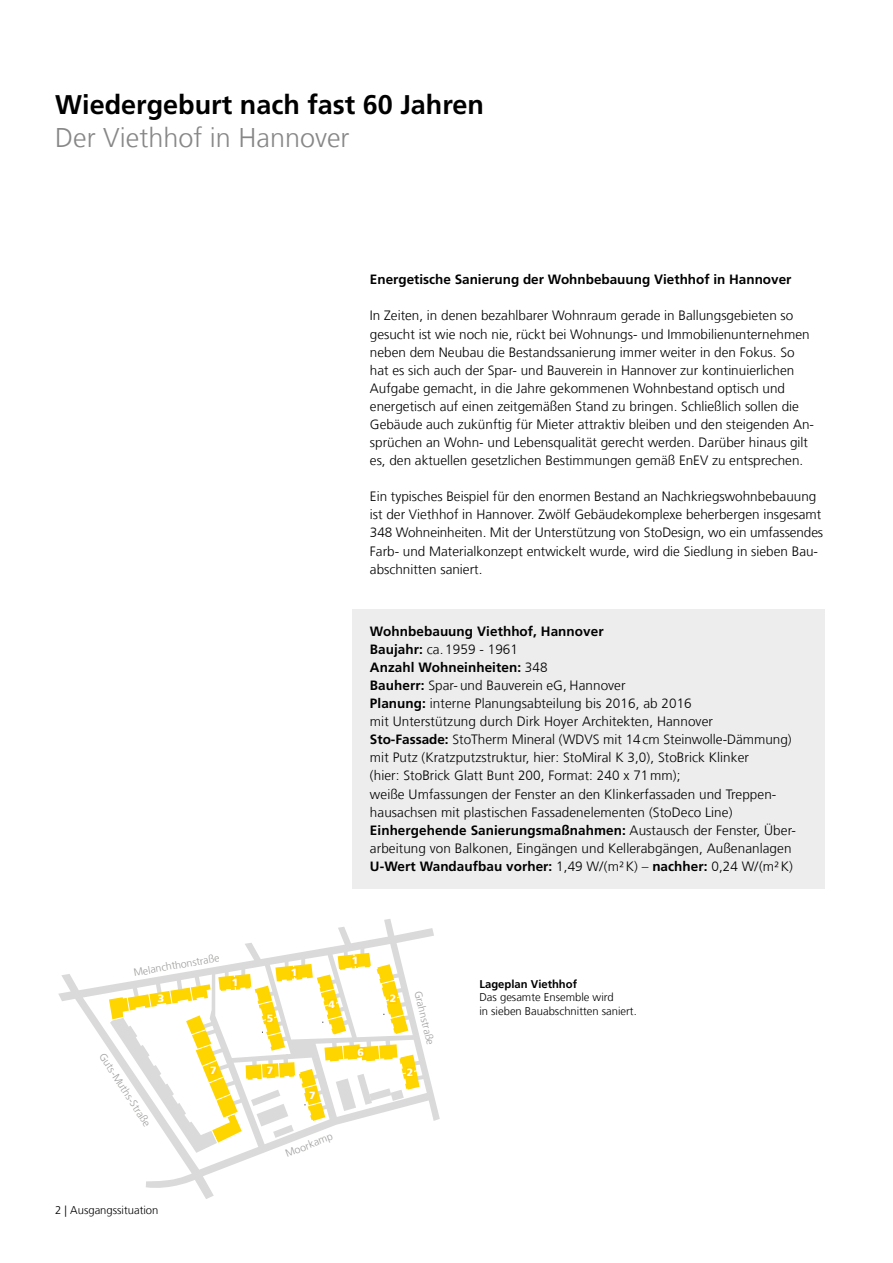
<style>
.page{position:relative;width:893px;height:1263px;background:#fff}
.page>*{position:absolute;margin:0;border:0;box-sizing:border-box;transform-origin:0 0}
.t1{font:700 27px "Sto Frutiger";color:#000}
.t2{font:300 27px "Sto Frutiger";color:#878787}
.t3{font:300 13.5px/18.1px "Sto Frutiger";color:#000}
.t4{font:700 13.5px "Sto Frutiger";color:#000}
.t5{font:300 11.25px/13.5px "Sto Frutiger";color:#000}
.t6{font:700 11.25px "Sto Frutiger";color:#000}
.t7{font:300 10.5px "Sto Frutiger";color:#9d9d9c}
.t8{font:900 10.5px "Sto Frutiger";color:#fff}
.s1{font-weight:700}
</style>
<div class="page">
<svg style="left:58px;top:919px;width:382px;height:280px"></svg>
<svg style="left:108px;top:945px;width:319px;height:208px"></svg>
<div style="left:231px;top:978px;width:8px;height:9px;background:#ffcd00"></div>
<div style="left:290px;top:968px;width:8px;height:9px;background:#ffcd00"></div>
<div style="left:351px;top:956px;width:8px;height:9px;background:#ffcd00"></div>
<div style="left:328px;top:1000px;width:8px;height:9px;background:#ffcd00"></div>
<div style="left:266px;top:1014px;width:8px;height:9px;background:#ffcd00"></div>
<div style="left:266px;top:1066px;width:8px;height:9px;background:#ffcd00"></div>
<div style="left:209px;top:1066px;width:8px;height:9px;background:#ffcd00"></div>
<div style="left:309px;top:1091px;width:7px;height:9px;background:#ffcd00"></div>
<div style="left:357px;top:1048px;width:8px;height:9px;background:#ffcd00"></div>
<div style="left:406px;top:1068px;width:8px;height:9px;background:#ffcd00"></div>
<div style="left:389px;top:994px;width:8px;height:10px;background:#ffcd00"></div>
<div style="left:353px;top:609px;width:472px;height:280px;background:#ededed"></div>
<h1 class="t1" style="left:55px;top:89px;width:430px">Wiedergeburt nach fast 60 Jahren</h1>
<h1 class="t2" style="left:55px;top:122px;width:296px">Der Viethhof in Hannover</h1>
<p class="t4" style="left:370px;top:272px;width:423px">Energetische Sanierung der Wohnbebauung Viethhof in Hannover</p>
<p class="t3" style="left:370px;top:307px;width:446px">In Zeiten, in denen bezahlbarer Wohnraum gerade in Ballungsgebieten so gesucht ist wie noch nie, rückt bei Wohnungs- und Immobilienunternehmen neben dem Neubau die Bestandssanierung immer weiter in den Fokus. So hat es sich auch der Spar- und Bauverein in Hannover zur kontinuierlichen Aufgabe gemacht, in die Jahre gekommenen Wohnbestand optisch und energetisch auf einen zeitgemäßen Stand zu bringen. Schließlich sollen die Gebäude auch zukünftig für Mieter attraktiv bleiben und den steigenden An&shy;sprüchen an Wohn- und Lebensqualität gerecht werden. Darüber hinaus gilt es, den aktuellen gesetzlichen Bestimmungen gemäß EnEV zu entsprechen.</p>
<p class="t3" style="left:370px;top:488px;width:455px">Ein typisches Beispiel für den enormen Bestand an Nachkriegswohnbebauung ist der Viethhof in Hannover. Zwölf Gebäudekomplexe beherbergen insgesamt 348 Wohneinheiten. Mit der Unterstützung von StoDesign, wo ein umfassendes Farb- und Materialkonzept entwickelt wurde, wird die Siedlung in sieben Bau&shy;abschnitten saniert.</p>
<p class="t7" style="left:133px;top:966px;width:88px;rotate:-10deg">Melanchthonstraße</p>
<p class="t8" style="left:291px;top:966px;width:8px">1</p>
<p class="t3" style="left:370px;top:622px;width:428px"><span class="s1">Wohnbebauung Viethhof, Hannover<br>Baujahr:</span> ca.1959 - 1961<br><span class="s1">Anzahl Wohneinheiten:</span> 348<br><span class="s1">Bauherr:</span> Spar- und Bauverein eG, Hannover<br><span class="s1">Planung:</span> interne Planungsabteilung bis 2016, ab 2016<br>mit Unterstützung durch Dirk Hoyer Architekten, Hannover<br><span class="s1">Sto-Fassade:</span> StoTherm Mineral (WDVS mit 14cm Steinwolle-Dämmung) mit Putz (Kratzputzstruktur, hier: StoMiral K 3,0), StoBrick Klinker<br>(hier: StoBrick Glatt Bunt 200, Format: 240 x 71mm);<br>weiße Umfassungen der Fenster an den Klinkerfassaden und Treppen&shy;hausachsen mit plastischen Fassadenelementen (StoDeco Line)<br><span class="s1">Einhergehende Sanierungsmaßnahmen:</span> Austausch der Fenster, Über&shy;arbeitung von Balkonen, Eingängen und Kellerabgängen, Außenanlagen <span class="s1">U-Wert Wandaufbau vorher:</span> 1,49 W/(m²K) – <span class="s1">nachher:</span> 0,24 W/(m²K)</p>
<p class="t8" style="left:352px;top:954px;width:8px">1</p>
<p class="t8" style="left:232px;top:976px;width:8px">1</p>
<p class="t8" style="left:158px;top:991px;width:8px">3</p>
<p class="t8" style="left:390px;top:992px;width:8px">2</p>
<p class="t8" style="left:328px;top:998px;width:8px">4</p>
<p class="t8" style="left:267px;top:1012px;width:8px">5</p>
<p class="t7" style="left:107px;top:1051px;width:87px;rotate:57deg">Guts-Muths-Straße</p>
<p class="t8" style="left:210px;top:1064px;width:8px">7</p>
<p class="t8" style="left:267px;top:1064px;width:8px">7</p>
<p class="t8" style="left:309px;top:1089px;width:8px">7</p>
<p class="t7" style="left:284px;top:1148px;width:51px;rotate:-21deg">Moorkamp</p>
<p class="t8" style="left:358px;top:1046px;width:8px">6</p>
<p class="t7" style="left:424px;top:989px;width:57px;rotate:77deg">Grahnstraße</p>
<p class="t8" style="left:407px;top:1066px;width:8px">2</p>
<p class="t5" style="left:55px;top:1203px;width:105px">2 | Ausgangssituation</p>
<p class="t6" style="left:479px;top:977px;width:99px">Lageplan Viethhof</p>
<p class="t5" style="left:479px;top:990px;width:159px">Das gesamte Ensemble wird<br>in sieben Bauabschnitten saniert.</p>
</div>
